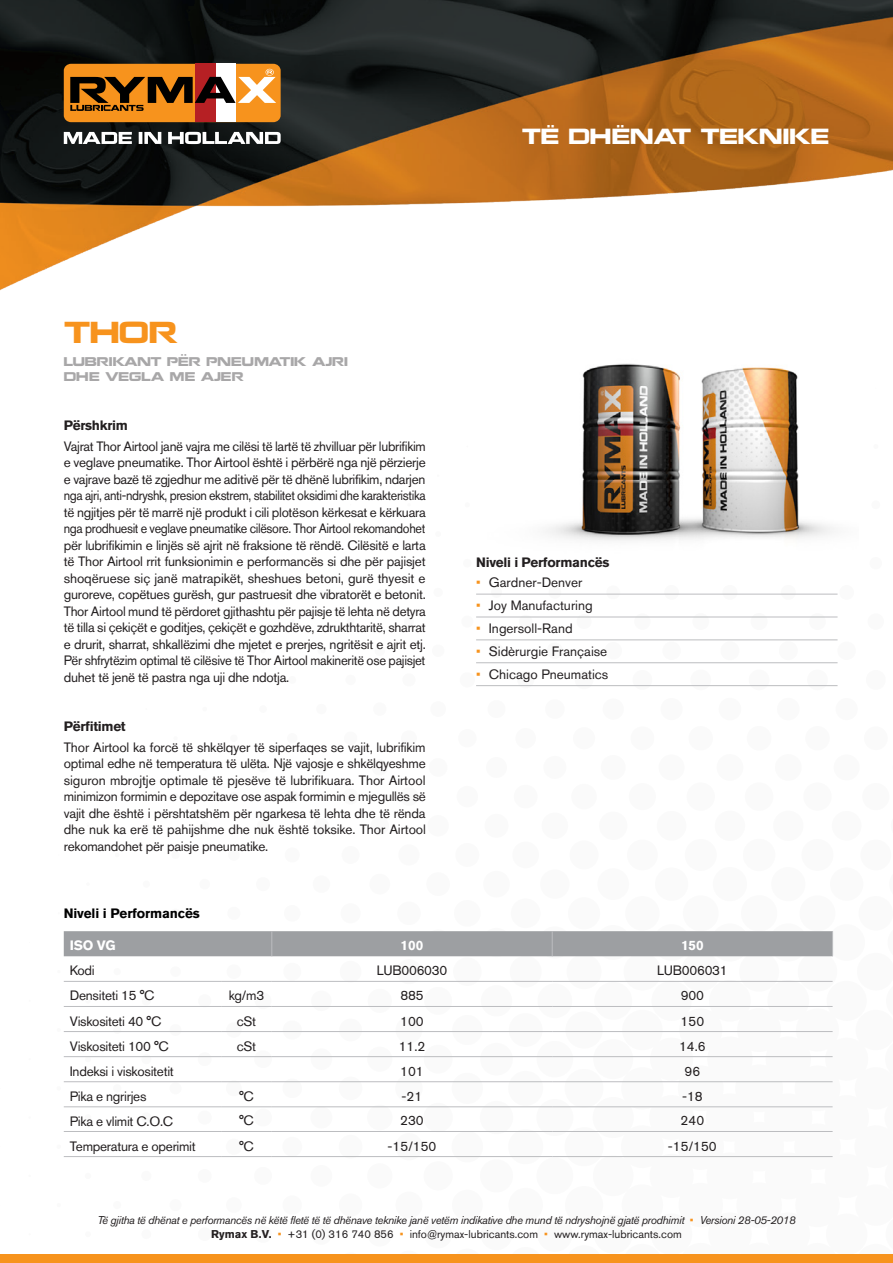
<style>
.page{position:relative;width:893px;height:1263px;background:#fff}
.page>*{position:absolute;margin:0;border:0;box-sizing:border-box;transform-origin:0 0}
.t1{font:27px "Nokianvirallinenkirjasin REGULAR";color:#f7931d}
.t2{font:19.5px "Nokianvirallinenkirjasin REGULAR";letter-spacing:-.01em;color:#fff}
.t3{font:700 19.5px "Arial";color:#fff}
.t4{font:18px "Arial";color:#a8a7a8}
.t5{font:13.5px/16.5px "Akzidenz Grotesk BQ";letter-spacing:-.02em;color:#231f20;text-align:justify}
.t6{font:13.5px "Akzidenz Grotesk BQ";color:#231f20}
.t7{font:700 13.5px "Akzidenz Grotesk BQ";letter-spacing:-.02em;color:#231f20}
.t8{font:700 13.5px "Akzidenz Grotesk BQ";letter-spacing:-.01em;color:#000001}
.t9{font:700 13.5px "Akzidenz Grotesk BQ";color:#fff}
.t10{font:italic 11.25px/13.5px "Akzidenz Grotesk BQ";letter-spacing:-.03em;color:#231f20;text-align:center}
.t11{font:11.25px/15px "Nokianvirallinenkirjasin REGULAR";color:#a8a7a8}
.s1{color:#f7931d}
.s2{font-style:normal;color:#f7931d}
.s3{font-weight:700;font-style:normal}
.s4{font-style:normal}
</style>
<div class="page">
<svg style="left:63px;top:593px;width:775px;height:565px"></svg>
<img style="left:0;top:0;width:893px;height:291px">
<div style="left:64px;top:64px;width:217px;height:58px;background:#f7931d;border-radius:7px"></div>
<div style="left:215px;top:64px;width:21px;height:58px;background:#fff"></div>
<div style="left:195px;top:64px;width:20px;height:58px;background:#b62024"></div>
<svg style="left:70px;top:69px;width:206px;height:42px"></svg>
<svg style="left:64px;top:132px;width:217px;height:12px"></svg>
<div style="left:0;top:1254px;width:893px;height:9px;background:#f7931d"></div>
<img style="left:546px;top:363px;width:288px;height:178px">
<hr style="left:476px;top:594px;width:361px;height:1px;background:#bcbdc0">
<hr style="left:476px;top:617px;width:361px;height:1px;background:#bcbdc0">
<hr style="left:476px;top:639px;width:361px;height:1px;background:#bcbdc0">
<hr style="left:476px;top:662px;width:361px;height:1px;background:#bcbdc0">
<hr style="left:476px;top:685px;width:361px;height:1px;background:#bcbdc0">
<hr style="left:64px;top:1056px;width:157px;height:1px;background:#bcbdc0">
<hr style="left:221px;top:1056px;width:51px;height:1px;background:#bcbdc0">
<hr style="left:272px;top:1056px;width:280px;height:1px;background:#bcbdc0">
<hr style="left:552px;top:1056px;width:281px;height:1px;background:#bcbdc0">
<hr style="left:64px;top:1081px;width:157px;height:1px;background:#bcbdc0">
<hr style="left:221px;top:1081px;width:51px;height:1px;background:#bcbdc0">
<hr style="left:272px;top:1081px;width:280px;height:1px;background:#bcbdc0">
<hr style="left:552px;top:1081px;width:281px;height:1px;background:#bcbdc0">
<hr style="left:64px;top:1106px;width:157px;height:1px;background:#bcbdc0">
<hr style="left:221px;top:1106px;width:51px;height:1px;background:#bcbdc0">
<hr style="left:272px;top:1106px;width:280px;height:1px;background:#bcbdc0">
<hr style="left:552px;top:1106px;width:281px;height:1px;background:#bcbdc0">
<hr style="left:64px;top:1131px;width:157px;height:1px;background:#bcbdc0">
<hr style="left:221px;top:1131px;width:51px;height:1px;background:#bcbdc0">
<hr style="left:272px;top:1131px;width:280px;height:1px;background:#bcbdc0">
<hr style="left:552px;top:1131px;width:281px;height:1px;background:#bcbdc0">
<hr style="left:64px;top:1156px;width:157px;height:1px;background:#bcbdc0">
<hr style="left:221px;top:1156px;width:51px;height:1px;background:#bcbdc0">
<hr style="left:272px;top:1156px;width:280px;height:1px;background:#bcbdc0">
<hr style="left:552px;top:1156px;width:281px;height:1px;background:#bcbdc0">
<hr style="left:64px;top:1006px;width:157px;height:1px;background:#bcbdc0">
<hr style="left:221px;top:1006px;width:51px;height:1px;background:#bcbdc0">
<hr style="left:272px;top:1006px;width:280px;height:1px;background:#bcbdc0">
<hr style="left:552px;top:1006px;width:281px;height:1px;background:#bcbdc0">
<hr style="left:64px;top:1031px;width:157px;height:1px;background:#bcbdc0">
<hr style="left:221px;top:1031px;width:51px;height:1px;background:#bcbdc0">
<hr style="left:272px;top:1031px;width:280px;height:1px;background:#bcbdc0">
<hr style="left:552px;top:1031px;width:281px;height:1px;background:#bcbdc0">
<div style="left:64px;top:931px;width:769px;height:25px;background:#9d9fa2"></div>
<hr style="left:64px;top:981px;width:157px;height:1px;background:#bcbdc0">
<hr style="left:221px;top:981px;width:51px;height:1px;background:#bcbdc0">
<hr style="left:272px;top:981px;width:280px;height:1px;background:#bcbdc0">
<hr style="left:552px;top:981px;width:281px;height:1px;background:#bcbdc0">
<svg style="left:70px;top:965px;width:24px;height:11px"></svg>
<svg style="left:70px;top:990px;width:85px;height:11px"></svg>
<svg style="left:229px;top:990px;width:35px;height:14px"></svg>
<svg style="left:69px;top:1015px;width:93px;height:11px"></svg>
<svg style="left:237px;top:1015px;width:19px;height:11px"></svg>
<svg style="left:69px;top:1040px;width:100px;height:12px"></svg>
<svg style="left:237px;top:1040px;width:19px;height:12px"></svg>
<svg style="left:239px;top:1090px;width:15px;height:12px"></svg>
<svg style="left:239px;top:1115px;width:15px;height:11px"></svg>
<svg style="left:239px;top:1140px;width:15px;height:11px"></svg>
<h2 class="t3" style="left:547px;top:119px;width:8px">¨</h2>
<h2 class="t3" style="left:617px;top:119px;width:8px">¨</h2>
<h2 class="t2" style="left:522px;top:124px;width:309px">TE DHENAT TEKNIKE</h2>
<h1 class="t1" style="left:64px;top:315px;width:116px">THOR</h1>
<p class="t11" style="left:64px;top:354px;width:286px">LUBRIKANT PER PNEUMATIK AJRI<br>DHE VEGLA ME AJER</p>
<h3 class="t4" style="left:181px;top:349px;width:7px">¨</h3>
<p class="t7" style="left:64px;top:417px;width:66px">Përshkrim</p>
<p class="t5" style="left:64px;top:438px;width:364px">Vajrat Thor Airtool janë vajra me cilësi të lartë të zhvilluar për lubrifikim e veglave pneumatike. Thor Airtool është i përbërë nga një përzierje e vajrave bazë të zgjedhur me aditivë për të dhënë lubrifikim, ndarjen nga ajri, anti-ndryshk, presion ekstrem, stabilitet oksidimi dhe karakteristika të ngjitjes për të marrë një produkt i cili plotëson kërkesat e kërkuara nga prodhuesit e veglave pneumatike cilësore. Thor Airtool rekomandohet për lubrifikimin e linjës së ajrit në fraksione të rëndë. Cilësitë e larta të Thor Airtool rrit funksionimin e performancës si dhe për pajisjet shoqëruese siç janë matrapikët, sheshues betoni, gurë thyesit e guroreve, copëtues gurësh, gur pastruesit dhe vibratorët e betonit.<br>Thor Airtool mund të përdoret gjithashtu për pajisje të lehta në detyra të tilla si çekiçët e goditjes, çekiçët e gozhdëve, zdrukthtaritë, sharrat e drurit, sharrat, shkallëzimi dhe mjetet e prerjes, ngritësit e ajrit etj.<br>Për shfrytëzim optimal të cilësive të Thor Airtool makineritë ose pajisjet duhet të jenë të pastra nga uji dhe ndotja.</p>
<p class="t7" style="left:64px;top:719px;width:63px">Përfitimet</p>
<p class="t5" style="left:64px;top:739px;width:364px">Thor Airtool ka forcë të shkëlqyer të siperfaqes se vajit, lubrifikim optimal edhe në temperatura të ulëta. Një vajosje e shkëlqyeshme siguron mbrojtje optimale të pjesëve të lubrifikuara. Thor Airtool minimizon formimin e depozitave ose aspak formimin e mjegullës së vajit dhe është i përshtatshëm për ngarkesa të lehta dhe të rënda dhe nuk ka erë të pahijshme dhe nuk është toksike. Thor Airtool rekomandohet për paisje pneumatike.</p>
<p class="t7" style="left:476px;top:554px;width:135px">Niveli i Performancës</p>
<p class="t6" style="left:476px;top:575px;width:108px"><span class="s1">•</span> Gardner-Denver</p>
<p class="t6" style="left:476px;top:597px;width:118px"><span class="s1">•</span> Joy Manufacturing</p>
<p class="t6" style="left:476px;top:620px;width:98px"><span class="s1">•</span> Ingersoll-Rand</p>
<p class="t6" style="left:476px;top:643px;width:133px"><span class="s1">•</span> Sidèrurgie Française</p>
<p class="t6" style="left:476px;top:666px;width:134px"><span class="s1">•</span> Chicago Pneumatics</p>
<p class="t8" style="left:64px;top:906px;width:137px">Niveli i Performancës</p>
<p class="t9" style="left:70px;top:938px;width:47px">ISO VG</p>
<p class="t9" style="left:401px;top:938px;width:24px">100</p>
<p class="t9" style="left:681px;top:938px;width:24px">150</p>
<p class="t5" style="left:70px;top:962px;width:26px">Kodi</p>
<p class="t5" style="left:377px;top:962px;width:72px">LUB006030</p>
<p class="t5" style="left:657px;top:962px;width:72px">LUB006031</p>
<p class="t5" style="left:70px;top:987px;width:86px">Densiteti 15 °C</p>
<p class="t5" style="left:229px;top:987px;width:37px">kg/m3</p>
<p class="t5" style="left:400px;top:987px;width:25px">885</p>
<p class="t5" style="left:681px;top:987px;width:25px">900</p>
<p class="t5" style="left:70px;top:1012px;width:93px">Viskositeti 40 °C</p>
<p class="t5" style="left:237px;top:1012px;width:21px">cSt</p>
<p class="t5" style="left:400px;top:1012px;width:25px">100</p>
<p class="t5" style="left:681px;top:1012px;width:25px">150</p>
<p class="t5" style="left:70px;top:1037px;width:101px">Viskositeti 100 °C</p>
<p class="t5" style="left:237px;top:1037px;width:21px">cSt</p>
<p class="t5" style="left:399px;top:1037px;width:28px">11.2</p>
<p class="t5" style="left:679px;top:1037px;width:28px">14.6</p>
<p class="t5" style="left:70px;top:1063px;width:106px">Indeksi i viskositetit</p>
<p class="t5" style="left:400px;top:1063px;width:25px">101</p>
<p class="t5" style="left:684px;top:1063px;width:17px">96</p>
<p class="t5" style="left:70px;top:1088px;width:78px">Pika e ngrirjes</p>
<p class="t5" style="left:239px;top:1088px;width:16px">°C</p>
<p class="t5" style="left:402px;top:1088px;width:22px">-21</p>
<p class="t5" style="left:682px;top:1088px;width:22px">-18</p>
<p class="t5" style="left:70px;top:1112px;width:105px">Pika e vlimit C.O.C</p>
<p class="t5" style="left:239px;top:1112px;width:16px">°C</p>
<p class="t5" style="left:400px;top:1112px;width:25px">230</p>
<p class="t5" style="left:681px;top:1112px;width:25px">240</p>
<p class="t5" style="left:70px;top:1137px;width:127px">Temperatura e operimit</p>
<p class="t5" style="left:239px;top:1137px;width:16px">°C</p>
<p class="t5" style="left:388px;top:1137px;width:50px">-15/150</p>
<p class="t5" style="left:668px;top:1137px;width:50px">-15/150</p>
<p class="t10" style="left:97px;top:1213px;width:700px">Të gjitha të dhënat e performancës në këtë fletë të të dhënave teknike janë vetëm indikative dhe mund të ndryshojnë gjatë prodhimit <span class="s2">•</span> Versioni 28-05-2018<br><span class="s3">Rymax B.V.</span> <span class="s2">•</span> <span class="s4">+31 (0) 316 740 856</span> <span class="s2">•</span> <span class="s4">info@rymax-lubricants.com</span> <span class="s2">•</span> <span class="s4">www.rymax-lubricants.com</span></p>
</div>
